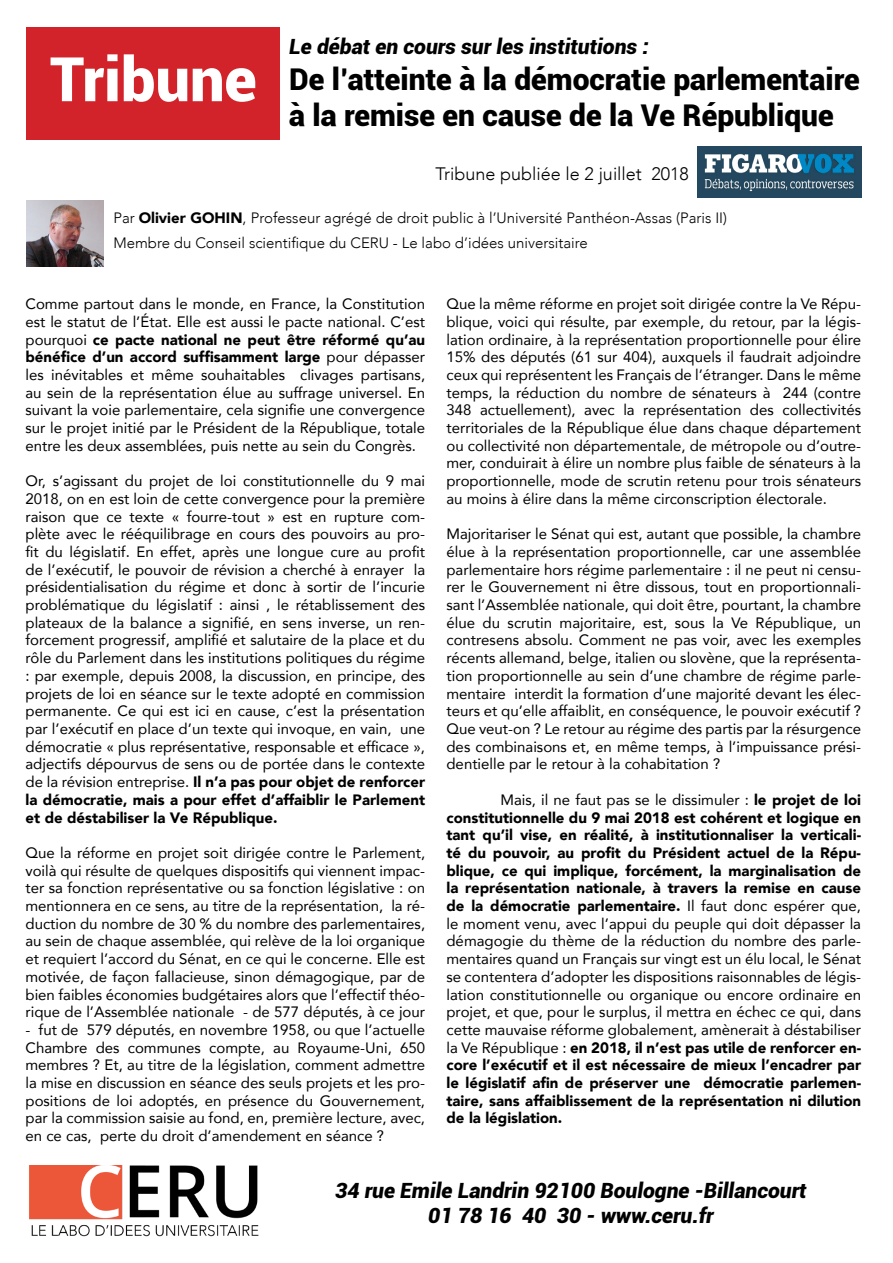
<style>
.page{position:relative;width:893px;height:1263px;background:#fff}
.page>*{position:absolute;margin:0;border:0;box-sizing:border-box;transform-origin:0 0}
.t1{font:900 61.5px "Roboto";color:#fff}
.t2{font:900 30px/36px "Roboto";color:#000}
.t3{font:italic 900 21px/25.2px "Roboto";color:#000;text-align:center}
.t4{font:300 18px "Avenir";color:#000}
.t5{font:15px/17.7px "Avenir";color:#000;text-align:justify}
.t6{font:900 15px/17.7px "Avenir";color:#000;text-align:justify}
.t7{font:300 15px/25.5px "Avenir";color:#000}
.s1{font-weight:900}
.s2{font-weight:400}
</style>
<div class="page">
<div style="left:26px;top:27px;width:254px;height:113px;background:#d2232a"></div>
<img style="left:26px;top:201px;width:77px;height:66px">
<img style="left:29px;top:1165px;width:230px;height:72px">
<img style="left:697px;top:146px;width:164px;height:52px">
<h1 class="t1" style="left:50px;top:36px;width:208px">Tribune</h1>
<h3 class="t3" style="left:289px;top:33px;width:361px">Le débat en cours sur les institutions :</h3>
<h2 class="t2" style="left:289px;top:60px;width:572px">De l’atteinte à la démocratie parlementaire à la remise en cause de la Ve République</h2>
<p class="t4" style="left:436px;top:163px;width:255px">Tribune publiée le 2 juillet 2018</p>
<p class="t7" style="left:113px;top:205px;width:615px">Par <span class="s1">Olivier GOHIN</span>, Professeur agrégé de droit public à l’Université Panthéon-Assas (Paris II)<br>Membre du Conseil scientifique du CERU - Le labo d’idées universitaire</p>
<p class="t5" style="left:26px;top:295px;width:401px">Comme partout dans le monde, en France, la Constitution est le statut de l’État. Elle est aussi le pacte national. C’est pourquoi <span class="s1">ce pacte national ne peut être réformé qu’au bénéfice d’un accord suffisamment large</span> pour dépasser les inévitables et même souhaitables clivages partisans, au sein de la représentation élue au suffrage universel. En suivant la voie parlementaire, cela signifie une convergence sur le projet initié par le Président de la République, totale entre les deux assemblées, puis nette au sein du Congrès.</p>
<p class="t5" style="left:26px;top:472px;width:401px">Or, s’agissant du projet de loi constitutionnelle du 9 mai 2018, on en est loin de cette convergence pour la première raison que ce texte « fourre-tout » est en rupture com&shy;plète avec le rééquilibrage en cours des pouvoirs au pro&shy;fit du législatif. En effet, après une longue cure au profit de l’exécutif, le pouvoir de révision a cherché à enrayer la présidentialisation du régime et donc à sortir de l’incurie problématique du législatif : ainsi , le rétablissement des plateaux de la balance a signifié, en sens inverse, un ren&shy;forcement progressif, amplifié et salutaire de la place et du rôle du Parlement dans les institutions politiques du régime : par exemple, depuis 2008, la discussion, en principe, des projets de loi en séance sur le texte adopté en commission permanente. Ce qui est ici en cause, c’est la présentation par l’exécutif en place d’un texte qui invoque, en vain, une démocratie « plus représentative, responsable et efficace », adjectifs dépourvus de sens ou de portée dans le contexte de la révision entreprise. <span class="s1">Il n’a pas pour objet de renforcer la démocratie, mais a pour effet d’affaiblir le Parlement et de déstabiliser la Ve République.</span></p>
<p class="t5" style="left:26px;top:843px;width:401px">Que la réforme en projet soit dirigée contre le Parlement, voilà qui résulte de quelques dispositifs qui viennent impac&shy;ter sa fonction représentative ou sa fonction législative : on mentionnera en ce sens, au titre de la représentation, la ré&shy;duction du nombre de 30 % du nombre des parlementaires, au sein de chaque assemblée, qui relève de la loi organique et requiert l’accord du Sénat, en ce qui le concerne. Elle est motivée, de façon fallacieuse, sinon démagogique, par de bien faibles économies budgétaires alors que l’effectif théo&shy;rique de l’Assemblée nationale - de 577 députés, à ce jour</p>
<p class="t5" style="left:26px;top:1020px;width:401px">- fut de 579 députés, en novembre 1958, ou que l’actuelle Chambre des communes compte, au Royaume-Uni, 650 membres ? Et, au titre de la législation, comment admettre la mise en discussion en séance des seuls projets et les pro&shy;positions de loi adoptés, en présence du Gouvernement, par la commission saisie au fond, en, première lecture, avec, en ce cas, perte du droit d’amendement en séance ?</p>
<p class="t5" style="left:446px;top:295px;width:416px">Que la même réforme en projet soit dirigée contre la Ve Répu&shy;blique, voici qui résulte, par exemple, du retour, par la légis&shy;lation ordinaire, à la représentation proportionnelle pour élire 15% des députés (61 sur 404), auxquels il faudrait adjoindre ceux qui représentent les Français de l’étranger. Dans le même temps, la réduction du nombre de sénateurs à 244 (contre 348 actuellement), avec la représentation des collectivités territoriales de la République élue dans chaque département ou collectivité non départementale, de métropole ou d’outre&shy;mer, conduirait à élire un nombre plus faible de sénateurs à la proportionnelle, mode de scrutin retenu pour trois sénateurs au moins à élire dans la même circonscription électorale.</p>
<p class="t5" style="left:446px;top:525px;width:416px">Majoritariser le Sénat qui est, autant que possible, la chambre élue à la représentation proportionnelle, car une assemblée parlementaire hors régime parlementaire : il ne peut ni censu&shy;rer le Gouvernement ni être dissous, tout en proportionnali&shy;sant l’Assemblée nationale, qui doit être, pourtant, la chambre élue du scrutin majoritaire, est, sous la Ve République, un contresens absolu. Comment ne pas voir, avec les exemples récents allemand, belge, italien ou slovène, que la représenta&shy;tion proportionnelle au sein d’une chambre de régime parle&shy;mentaire interdit la formation d’une majorité devant les élec&shy;teurs et qu’elle affaiblit, en conséquence, le pouvoir exécutif ?<br>Que veut-on ? Le retour au régime des partis par la résurgence des combinaisons et, en même temps, à l’impuissance prési&shy;dentielle par le retour à la cohabitation ?</p>
<p class="t6" style="left:446px;top:790px;width:416px;text-indent:54px"><span class="s2">Mais, il ne faut pas se le dissimuler :</span> le projet de loi constitutionnelle du 9 mai 2018 est cohérent et logique en tant qu’il vise, en réalité, à institutionnaliser la verticali&shy;té du pouvoir, au profit du Président actuel de la Répu&shy;blique, ce qui implique, forcément, la marginalisation de la représentation nationale, à travers la remise en cause de la démocratie parlementaire. <span class="s2">Il faut donc espérer que, le moment venu, avec l’appui du peuple qui doit dépasser la démagogie du thème de la réduction du nombre des parle&shy;mentaires quand un Français sur vingt est un élu local, le Sénat se contentera d’adopter les dispositions raisonnables de légis&shy;lation constitutionnelle ou organique ou encore ordinaire en projet, et que, pour le surplus, il mettra en échec ce qui, dans cette mauvaise réforme globalement, amènerait à déstabiliser la Ve République :</span> en 2018, il n’est pas utile de renforcer en&shy;core l’exécutif et il est nécessaire de mieux l’encadrer par le législatif afin de préserver une démocratie parlemen&shy;taire, sans affaiblissement de la représentation ni dilution de la législation.</p>
<h3 class="t3" style="left:335px;top:1177px;width:473px">34 rue Emile Landrin 92100 Boulogne -Billancourt<br>01 78 16 40 30 - www.ceru.fr</h3>
</div>
